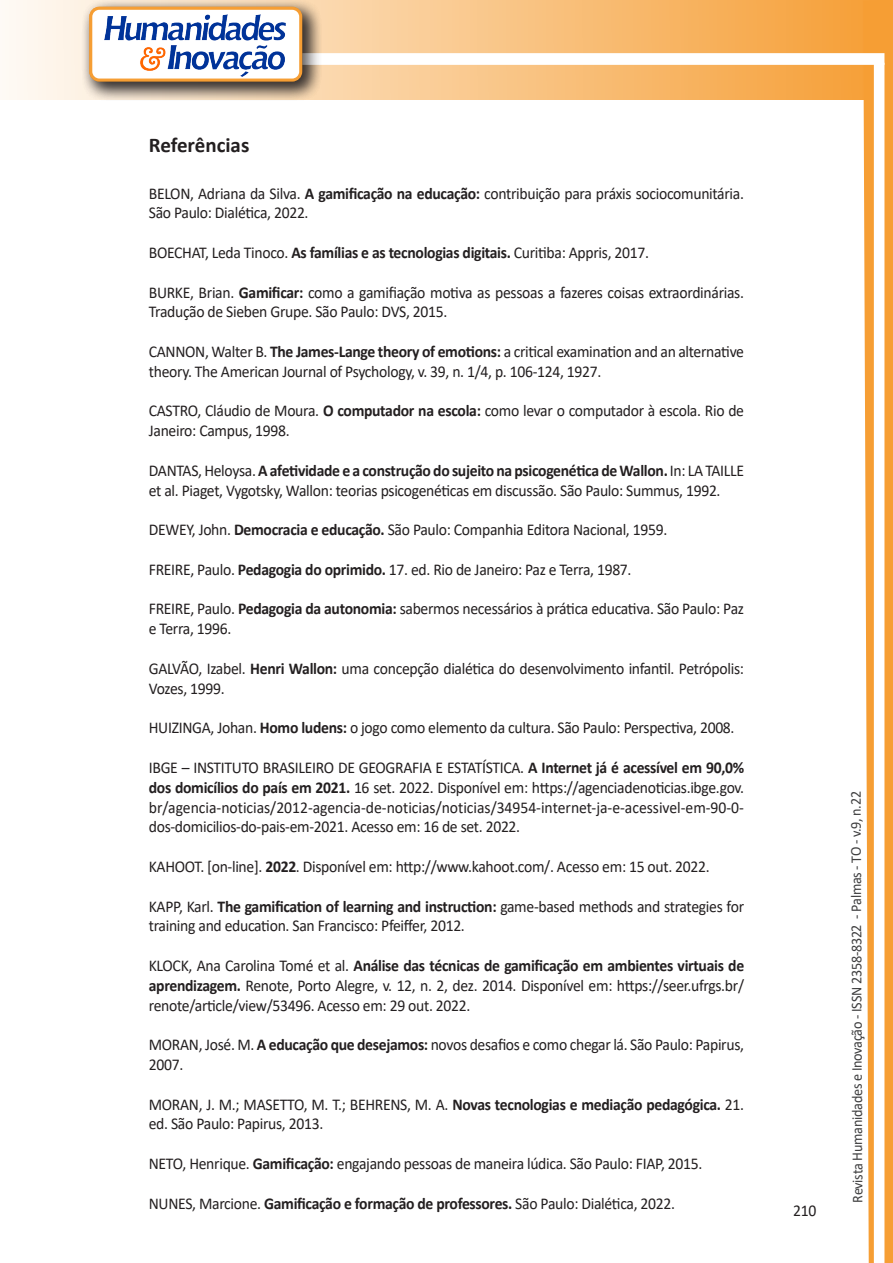
<style>
.page{position:relative;width:893px;height:1263px;background:#fff}
.page>*{position:absolute;margin:0;border:0;box-sizing:border-box;transform-origin:0 0}
.Titulo_2{font:700 21px "Calibri";color:#231f20}
.texto{font:16.5px/19.8px "Calibri";letter-spacing:-.02em;color:#231f20;scale:.95 1}
.t1{font:15px "Calibri";letter-spacing:-.025em;color:#3e3e3f;scale:.95 1}
.s1{font-weight:700}
</style>
<div class="page">
<svg style="left:5px;top:0;width:858px;height:100px;background:#f9c484"></svg>
<div style="left:302px;top:53px;width:582px;height:12px;background:#fff;border:2px solid #fff"></div>
<svg style="left:863px;top:0;width:30px;height:1263px"></svg>
<div style="left:81px;top:0;width:241px;height:102px;background:#231f20;opacity:.75"></div>
<div style="left:91px;top:8px;width:210px;height:72px;background:#fff;border-radius:9px"></div>
<img style="left:104px;top:14px;width:181px;height:62px">
<div style="left:89px;top:7px;width:213px;height:75px;border:3px solid #f69e34;border-radius:9px"></div>
<p class="Titulo_2" style="left:149px;top:130px;width:102px">Referências</p>
<p class="texto" style="left:149px;top:183px;width:628px">BELON, Adriana da Silva. <span class="s1">A gamificação na educação:</span> contribuição para práxis sociocomunitária.<br>São Paulo: Dialética, 2022.</p>
<p class="texto" style="left:149px;top:242px;width:528px">BOECHAT, Leda Tinoco. <span class="s1">As famílias e as tecnologias digitais.</span> Curitiba: Appris, 2017.</p>
<p class="texto" style="left:149px;top:282px;width:628px">BURKE, Brian. <span class="s1">Gamificar:</span> como a gamifiação motiva as pessoas a fazeres coisas extraordinárias.<br>Tradução de Sieben Grupe. São Paulo: DVS, 2015.</p>
<p class="texto" style="left:149px;top:341px;width:628px">CANNON, Walter B. <span class="s1">The James-Lange theory of emotions:</span> a critical examination and an alternative theory. The American Journal of Psychology, v. 39, n. 1/4, p. 106-124, 1927.</p>
<p class="texto" style="left:149px;top:401px;width:628px">CASTRO, Cláudio de Moura. <span class="s1">O computador na escola:</span> como levar o computador à escola. Rio de<br>Janeiro: Campus, 1998.</p>
<p class="texto" style="left:149px;top:460px;width:628px">DANTAS, Heloysa. <span class="s1">A afetividade e a construção do sujeito na psicogenética de Wallon.</span> In: LA TAILLE et al. Piaget, Vygotsky, Wallon: teorias psicogenéticas em discussão. São Paulo: Summus, 1992.</p>
<p class="texto" style="left:149px;top:519px;width:547px">DEWEY, John. <span class="s1">Democracia e educação.</span> São Paulo: Companhia Editora Nacional, 1959.</p>
<p class="texto" style="left:149px;top:559px;width:510px">FREIRE, Paulo. <span class="s1">Pedagogia do oprimido.</span> 17. ed. Rio de Janeiro: Paz e Terra, 1987.</p>
<p class="texto" style="left:149px;top:599px;width:628px">FREIRE, Paulo. <span class="s1">Pedagogia da autonomia:</span> sabermos necessários à prática educativa. São Paulo: Paz e Terra, 1996.</p>
<p class="texto" style="left:149px;top:658px;width:628px">GALVÃO, Izabel. <span class="s1">Henri Wallon:</span> uma concepção dialética do desenvolvimento infantil. Petrópolis:<br>Vozes, 1999.</p>
<p class="texto" style="left:149px;top:717px;width:618px">HUIZINGA, Johan. <span class="s1">Homo ludens:</span> o jogo como elemento da cultura. São Paulo: Perspectiva, 2008.</p>
<p class="texto" style="left:149px;top:757px;width:628px;text-align:justify">IBGE – INSTITUTO BRASILEIRO DE GEOGRAFIA E ESTATÍSTICA. <span class="s1">A Internet já é acessível em 90,0% dos domicílios do país em 2021.</span> 16 set. 2022. Disponível em: https://agenciadenoticias.ibge.gov. br/agencia-noticias/2012-agencia-de-noticias/noticias/34954-internet-ja-e-acessivel-em-90-0- dos-domicilios-do-pais-em-2021. Acesso em: 16 de set. 2022.</p>
<p class="texto" style="left:149px;top:856px;width:592px">KAHOOT. [on-line]. <span class="s1">2022</span>. Disponível em: http://www.kahoot.com/. Acesso em: 15 out. 2022.</p>
<p class="texto" style="left:149px;top:896px;width:628px">KAPP, Karl. <span class="s1">The gamification of learning and instruction:</span> game-based methods and strategies for training and education. San Francisco: Pfeiffer, 2012.</p>
<p class="texto" style="left:149px;top:955px;width:628px;text-align:justify">KLOCK, Ana Carolina Tomé et al. <span class="s1">Análise das técnicas de gamificação em ambientes virtuais de aprendizagem.</span> Renote, Porto Alegre, v. 12, n. 2, dez. 2014. Disponível em: https://seer.ufrgs.br/ renote/article/view/53496. Acesso em: 29 out. 2022.</p>
<p class="texto" style="left:149px;top:1034px;width:628px">MORAN, José. M. <span class="s1">A educação que desejamos:</span> novos desafios e como chegar lá. São Paulo: Papirus,<br>2007.</p>
<p class="texto" style="left:149px;top:1094px;width:628px">MORAN, J. M.; MASETTO, M. T.; BEHRENS, M. A. <span class="s1">Novas tecnologias e mediação pedagógica.</span> 21. ed. São Paulo: Papirus, 2013.</p>
<p class="texto" style="left:149px;top:1153px;width:584px">NETO, Henrique. <span class="s1">Gamificação:</span> engajando pessoas de maneira lúdica. São Paulo: FIAP, 2015.</p>
<p class="texto" style="left:149px;top:1193px;width:555px">NUNES, Marcione. <span class="s1">Gamificação e formação de professores.</span> São Paulo: Dialética, 2022.</p>
<p class="texto" style="left:793px;top:1200px;width:26px">210</p>
<p class="t1" style="left:846px;top:1203px;width:435px;rotate:-90deg">Revista Humanidades e Inovação - ISSN 2358-8322 - Palmas - TO - v.9, n.22</p>
</div>
